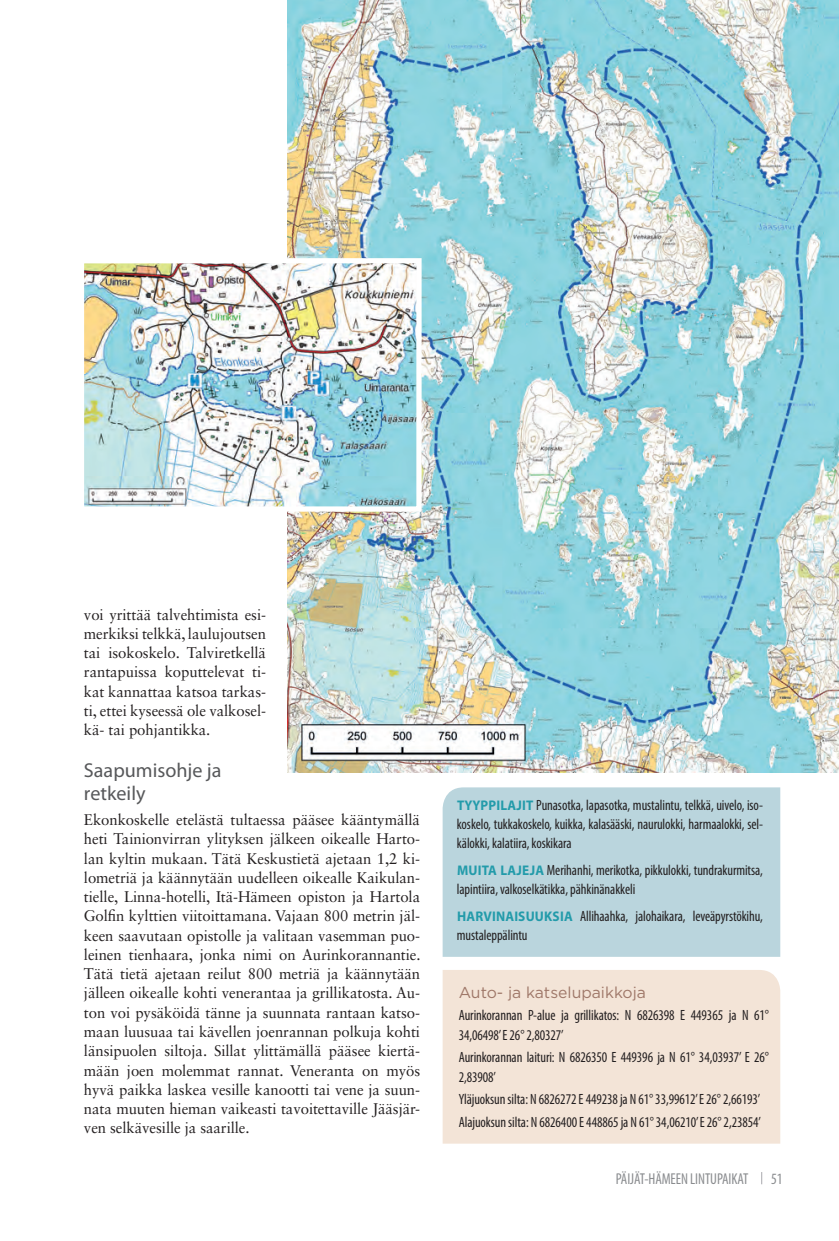
<style>
.page{position:relative;width:839px;height:1241px;background:#fff}
.page>*{position:absolute;margin:0;border:0;box-sizing:border-box;transform-origin:0 0}
.t1{font:20.12px/22.8px "Myriad Pro";color:#57585a}
.t2{font:condensed 15.75px "Myriad Pro";letter-spacing:-.005em;color:#8a8c8f;scale:.95 1}
.t3{font:15.75px "Gotham";color:#9f7869}
.t4{font:15.4px/19.2px "Sabon LT Std";letter-spacing:-.005em;color:#231f20;text-align:justify}
.t5{font:condensed 14.88px/19.2px "Myriad Pro";letter-spacing:-.005em;color:#231f20;scale:.95 1}
.s1{font-weight:700;font-stretch:normal;font-size:14px;color:#239baa}
</style>
<div class="page">
<svg style="left:761px;top:1172px;width:1px;height:12px"></svg>
<img style="left:287px;top:0;width:552px;height:772px">
<img style="left:85px;top:264px;width:330px;height:241px">
<div style="left:79px;top:258px;width:342px;height:253px;border:5px solid #fff"></div>
<div style="left:442px;top:970px;width:338px;height:173px;background:#f3e4d7"></div>
<div style="left:442px;top:787px;width:338px;height:169px;background:#bad5dd"></div>
<p class="t4" style="left:84px;top:604px;width:184px">voi yrittää talvehtimista esi&shy;merkiksi telkkä, laulujoutsen tai isokoskelo. Talviretkellä rantapuissa koputtelevat ti&shy;kat kannattaa katsoa tarkas&shy;ti, ettei kyseessä ole valkosel&shy;kä- tai pohjantikka.</p>
<h1 class="t1" style="left:84px;top:758px;width:139px">Saapumisohje ja retkeily</h1>
<p class="t4" style="left:84px;top:810px;width:338px">Ekonkoskelle etelästä tultaessa pääsee kääntymällä heti Tainionvirran ylityksen jälkeen oikealle Harto&shy;lan kyltin mukaan. Tätä Keskustietä ajetaan 1,2 ki&shy;lometriä ja käännytään uudelleen oikealle Kaikulan&shy;tielle, Linna-hotelli, Itä-Hämeen opiston ja Hartola Golfin kylttien viitoittamana. Vajaan 800 metrin jäl&shy;keen saavutaan opistolle ja valitaan vasemman puo&shy;leinen tienhaara, jonka nimi on Aurinkorannantie.<br>Tätä tietä ajetaan reilut 800 metriä ja käännytään jälleen oikealle kohti venerantaa ja grillikatosta. Au&shy;ton voi pysäköidä tänne ja suunnata rantaan katso&shy;maan luusuaa tai kävellen joenrannan polkuja kohti länsipuolen siltoja. Sillat ylittämällä pääsee kiertä&shy;mään joen molemmat rannat. Veneranta on myös hyvä paikka laskea vesille kanootti tai vene ja suun&shy;nata muuten hieman vaikeasti tavoitettaville Jääsjär&shy;ven selkävesille ja saarille.</p>
<p class="t5" style="left:457px;top:795px;width:324px;text-align:justify"><span class="s1">TYYPPILAJIT</span> Punasotka, lapasotka, mustalintu, telkkä, uivelo, iso&shy;koskelo, tukkakoskelo, kuikka, kalasääski, naurulokki, harmaalokki, sel&shy;kälokki, kalatiira, koskikara</p>
<p class="t5" style="left:457px;top:860px;width:324px"><span class="s1">MUITA LAJEJA</span> Merihanhi, merikotka, pikkulokki, tundrakurmitsa, lapintiira, valkoselkätikka, pähkinänakkeli</p>
<p class="t5" style="left:457px;top:906px;width:324px"><span class="s1">HARVINAISUUKSIA</span> Allihaahka, jalohaikara, leveäpyrstökihu, mustaleppälintu</p>
<p class="t3" style="left:458px;top:981px;width:189px">Auto- ja katselupaikkoja</p>
<p class="t5" style="left:458px;top:1005px;width:328px">Aurinkorannan P-alue ja grillikatos: N 6826398 E 449365 ja N 61°<br>34,06498’ E 26° 2,80327’</p>
<p class="t5" style="left:458px;top:1047px;width:328px">Aurinkorannan laituri: N 6826350 E 449396 ja N 61° 34,03937’ E 26°<br>2,83908’</p>
<p class="t5" style="left:458px;top:1087px;width:320px;line-height:22.8px">Yläjuoksun silta: N 6826272 E 449238 ja N 61° 33,99612’ E 26° 2,66193’<br>Alajuoksun silta: N 6826400 E 448865 ja N 61° 34,06210’ E 26° 2,23854’</p>
<p class="t2" style="left:616px;top:1169px;width:141px">PÄIJÄT-HÄMEEN LINTUPAIKAT</p>
<p class="t2" style="left:771px;top:1169px;width:14px">51</p>
</div>
